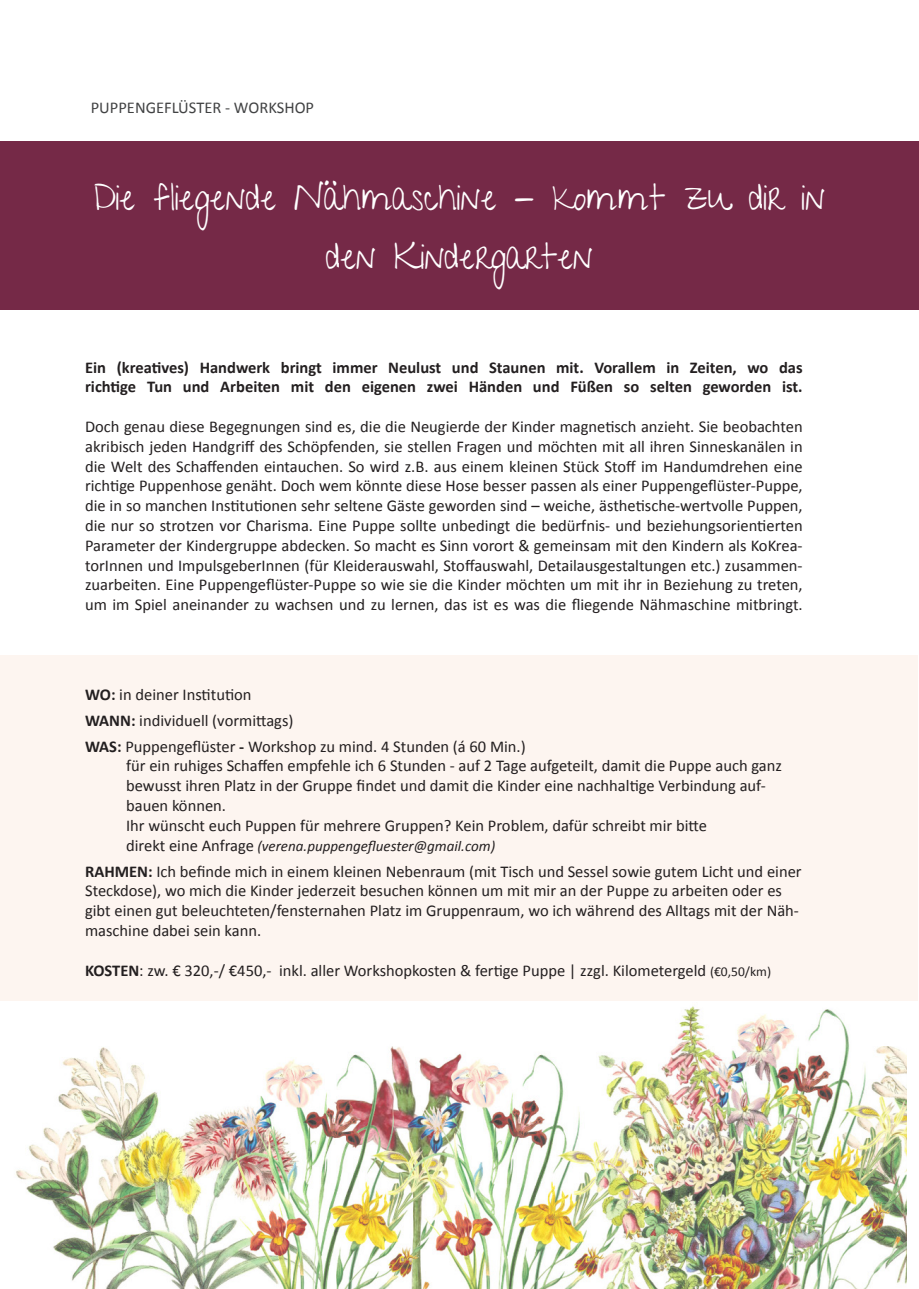
<style>
.page{position:relative;width:919px;height:1289px;background:#fff}
.page>*{position:absolute;margin:0;border:0;box-sizing:border-box;transform-origin:0 0}
.t1{font:36px/58.2px "Give You Glory";color:#fff;text-align:center}
.t2{font:16.5px/19.8px "Calibri";color:#231f20}
.t3{font:700 16.5px/19.8px "Calibri";color:#231f20}
.t4{font:16.5px "Calibri";color:#414243}
.t5{font:italic 15px "Calibri";color:#231f20}
.s1{font-weight:700}
.s2{font-style:normal;font-size:16.5px}
.s3{font-size:13.5px}
</style>
<div class="page">
<img style="left:16px;top:1006px;width:890px;height:282px">
<div style="left:0;top:141px;width:918px;height:169px;background:#752947"></div>
<div style="left:0;top:656px;width:917px;height:345px;background:#fdf5f0"></div>
<p class="t4" style="left:91px;top:97px;width:225px">PUPPENGEFLÜSTER - WORKSHOP</p>
<p class="t1" style="left:93px;top:169px;width:733px">Die fliegende Nähmaschine - kommt zu dir in den Kindergarten</p>
<p class="t3" style="left:85px;top:357px;width:719px">Ein (kreatives) Handwerk bringt immer Neulust und Staunen mit. Vorallem in Zeiten, wo das richtige Tun und Arbeiten mit den eigenen zwei Händen und Füßen so selten geworden ist.</p>
<p class="t2" style="left:85px;top:416px;width:719px;text-align:justify">Doch genau diese Begegnungen sind es, die die Neugierde der Kinder magnetisch anzieht. Sie beobachten akribisch jeden Handgriff des Schöpfenden, sie stellen Fragen und möchten mit all ihren Sinneskanälen in die Welt des Schaffenden eintauchen. So wird z.B. aus einem kleinen Stück Stoff im Handumdrehen eine richtige Puppenhose genäht. Doch wem könnte diese Hose besser passen als einer Puppengeflüster-Puppe, die in so manchen Institutionen sehr seltene Gäste geworden sind – weiche, ästhetische-wertvolle Puppen, die nur so strotzen vor Charisma. Eine Puppe sollte unbedingt die bedürfnis- und beziehungsorientierten Parameter der Kindergruppe abdecken. So macht es Sinn vorort &amp; gemeinsam mit den Kindern als KoKrea&shy;torInnen und ImpulsgeberInnen (für Kleiderauswahl, Stoffauswahl, Detailausgestaltungen etc.) zusammen&shy;zuarbeiten. Eine Puppengeflüster-Puppe so wie sie die Kinder möchten um mit ihr in Beziehung zu treten, um im Spiel aneinander zu wachsen und zu lernen, das ist es was die fliegende Nähmaschine mitbringt.</p>
<p class="t2" style="left:85px;top:684px;width:168px"><span class="s1">WO:</span> in deiner Institution</p>
<p class="t2" style="left:85px;top:710px;width:210px"><span class="s1">WANN:</span> individuell (vormittags)</p>
<p class="t2" style="left:126px;top:736px;width:657px;text-indent:-41px"><span class="s1">WAS:</span> Puppengeflüster <span class="s1">-</span> Workshop zu mind. 4 Stunden (á 60 Min.)<br>für ein ruhiges Schaffen empfehle ich 6 Stunden - auf 2 Tage aufgeteilt, damit die Puppe auch ganz</p>
<p class="t2" style="left:126px;top:776px;width:641px">bewusst ihren Platz in der Gruppe findet und damit die Kinder eine nachhaltige Verbindung auf-</p>
<p class="t2" style="left:126px;top:795px;width:101px">bauen können.</p>
<p class="t2" style="left:126px;top:815px;width:582px">Ihr wünscht euch Puppen für mehrere Gruppen? Kein Problem, dafür schreibt mir bitte</p>
<p class="t5" style="left:126px;top:835px;width:370px"><span class="s2">direkt eine Anfrage</span> (verena.puppengefluester@gmail.com)</p>
<p class="t2" style="left:85px;top:861px;width:718px"><span class="s1">RAHMEN:</span> Ich befinde mich in einem kleinen Nebenraum (mit Tisch und Sessel sowie gutem Licht und einer Steckdose), wo mich die Kinder jederzeit besuchen können um mit mir an der Puppe zu arbeiten oder es gibt einen gut beleuchteten/fensternahen Platz im Gruppenraum, wo ich während des Alltags mit der Näh&shy;maschine dabei sein kann.</p>
<p class="t2" style="left:85px;top:960px;width:687px"><span class="s1">KOSTEN</span>: zw. € 320,-/ €450,- inkl. aller Workshopkosten &amp; fertige Puppe | zzgl. Kilometergeld <span class="s3">(€0,50/km)</span></p>
</div>
